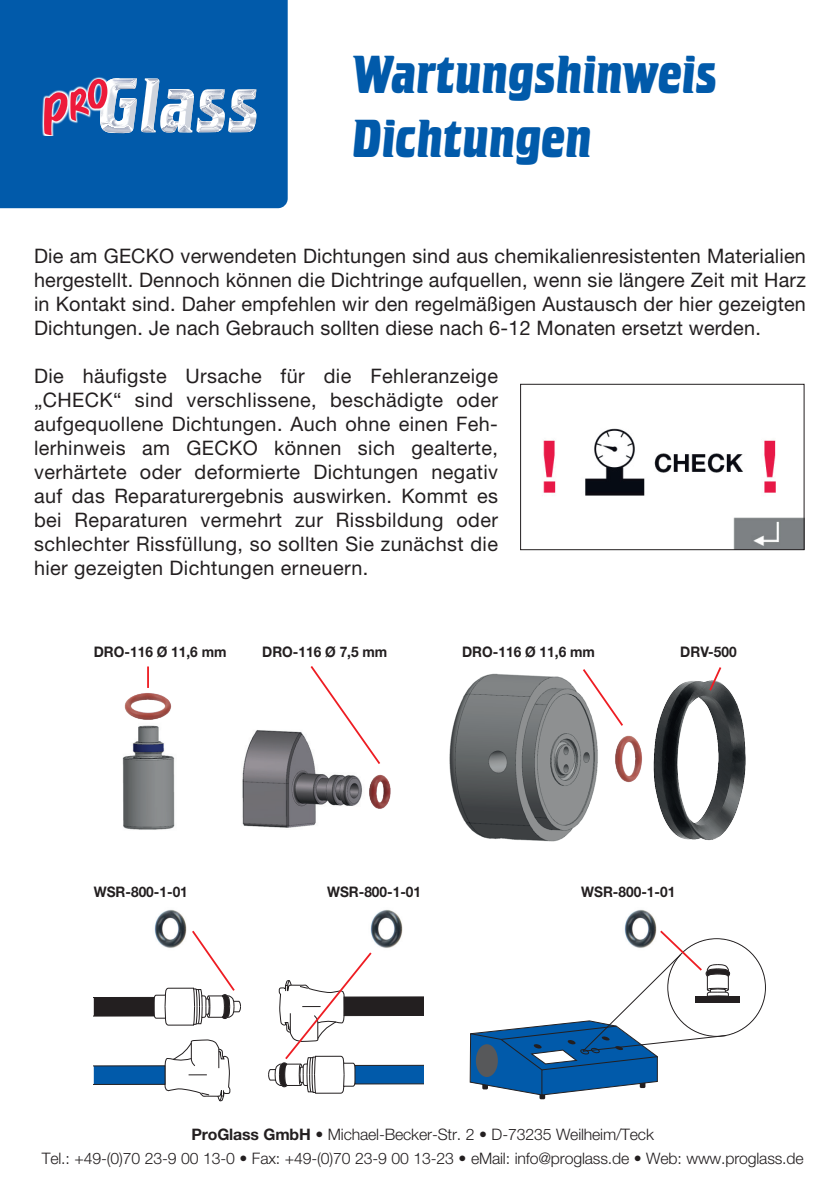
<style>
.page{position:relative;width:840px;height:1191px;background:#fff}
.page>*{position:absolute;margin:0;border:0;box-sizing:border-box;transform-origin:0 0}
.t1{font:55.8px/64px "Crillee Bold Italic Let Plain";color:#015aaa;scale:.8 1}
.t2{font:20px/24px "Helvetica Neue LT Std";letter-spacing:.015em;color:#231f20;text-align:justify}
.t3{font:300 15.8px/24px "Helvetica Neue LT Std";letter-spacing:-.01em;color:#231f20;text-align:center}
.t4{font:700 14.6px "Helvetica Neue LT Std";color:#231f20;scale:.94 1}
.s1{font-weight:700}
</style>
<div class="page">
<img style="left:122px;top:725px;width:53px;height:105px">
<img style="left:449px;top:673px;width:149px;height:169px">
<img style="left:242px;top:730px;width:120px;height:98px">
<img style="left:653px;top:681px;width:93px;height:160px">
<img style="left:615px;top:735px;width:27px;height:48px">
<hr style="left:147px;top:666px;width:2px;height:22px;background:#ee1d23">
<svg style="left:308px;top:666px;width:72px;height:100px"></svg>
<svg style="left:580px;top:669px;width:43px;height:59px"></svg>
<svg style="left:707px;top:667px;width:15px;height:25px"></svg>
<svg style="left:94px;top:1039px;width:136px;height:62px"></svg>
<div style="left:539px;top:1092px;width:6px;height:7px;background:#231f20"></div>
<img style="left:154px;top:909px;width:33px;height:19px">
<svg style="left:94px;top:928px;width:147px;height:97px"></svg>
<svg style="left:469px;top:930px;width:295px;height:165px"></svg>
<img style="left:621px;top:909px;width:38px;height:45px">
<img style="left:370px;top:909px;width:33px;height:39px">
<svg style="left:268px;top:952px;width:155px;height:141px"></svg>
<div style="left:0;top:0;width:287px;height:208px;background:#015aaa"></div>
<img style="left:41px;top:90px;width:3px;height:45px">
<img style="left:85px;top:76px;width:25px;height:2px">
<svg style="left:44px;top:78px;width:212px;height:57px;background:#7d90ba"></svg>
<img style="left:124px;top:693px;width:48px;height:27px">
<img style="left:369px;top:774px;width:21px;height:35px">
<img style="left:543px;top:428px;width:259px;height:120px">
<div style="left:520px;top:384px;width:284px;height:166px;border:1px solid #231f20"></div>
<h1 class="t1" style="left:353px;top:42px;width:465px">Wartungshinweis<br>Dichtungen</h1>
<p class="t2" style="left:34px;top:243px;width:773px">Die am GECKO verwendeten Dichtungen sind aus chemikalienresistenten Materialien hergestellt. Dennoch können die Dichtringe aufquellen, wenn sie längere Zeit mit Harz in Kontakt sind. Daher empfehlen wir den regelmäßigen Austausch der hier gezeigten Dichtungen. Je nach Gebrauch sollten diese nach 6-12 Monaten ersetzt werden.</p>
<p class="t2" style="left:34px;top:363px;width:465px">Die häufigste Ursache für die Fehleranzeige „CHECK“ sind verschlissene, beschädigte oder aufgequollene Dichtungen. Auch ohne einen Feh&shy;lerhinweis am GECKO können sich gealterte, verhärtete oder deformierte Dichtungen negativ auf das Reparaturergebnis auswirken. Kommt es bei Reparaturen vermehrt zur Rissbildung oder schlechter Rissfüllung, so sollten Sie zunächst die hier gezeigten Dichtungen erneuern.</p>
<p class="t4" style="left:94px;top:643px;width:143px">DRO-116 Ø 11,6 mm</p>
<p class="t4" style="left:262px;top:642px;width:134px">DRO-116 Ø 7,5 mm</p>
<p class="t4" style="left:462px;top:642px;width:143px">DRO-116 Ø 11,6 mm</p>
<p class="t4" style="left:679px;top:642px;width:61px">DRV-500</p>
<p class="t4" style="left:94px;top:882px;width:101px">WSR-800-1-01</p>
<p class="t4" style="left:327px;top:882px;width:101px">WSR-800-1-01</p>
<p class="t4" style="left:581px;top:882px;width:101px">WSR-800-1-01</p>
<p class="t3" style="left:42px;top:1122px;width:763px"><span class="s1">ProGlass GmbH</span> • Michael-Becker-Str. 2 • D-73235 Weilheim/Teck<br>Tel.: +49-(0)70 23-9 00 13-0 • Fax: +49-(0)70 23-9 00 13-23 • eMail: info@proglass.de • Web: www.proglass.de</p>
</div>
